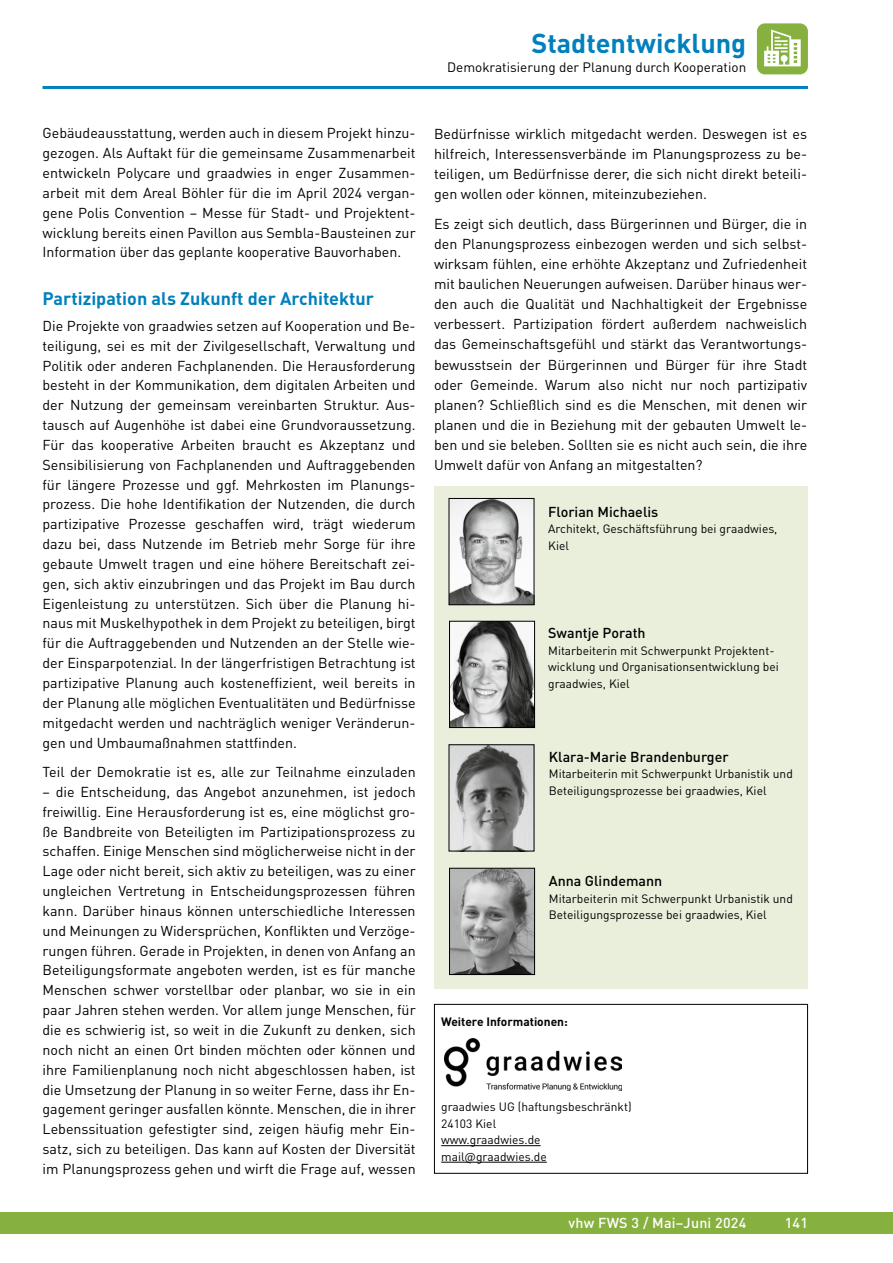
<style>
.page{position:relative;width:893px;height:1263px;background:#fff}
.page>*{position:absolute;margin:0;border:0;box-sizing:border-box;transform-origin:0 0}
.t1{font:700 27px "DIN Pro";color:#0080bc}
.t2{font:700 18px "DIN Pro";color:#0080bc}
.t3{font:14.25px/19.8px "DIN Pro";color:#000;text-align:justify}
.t4{font:500 14.25px "DIN Pro";color:#000}
.t5{font:500 14.25px "DIN Pro";letter-spacing:.015em;color:#fff}
.t6{font:13.5px "DIN Pro";color:#000}
.t7{font:12px/16.5px "DIN Pro";color:#000}
.t8{font:700 12px "DIN Pro";color:#000}
</style>
<div class="page">
<div style="left:0;top:1212px;width:893px;height:21px;background:#87b13f"></div>
<hr style="left:43px;top:86px;width:765px;height:3px;background:#0080bc">
<div style="left:757px;top:23px;width:51px;height:51px;background:#87b13f;border-radius:8px"></div>
<svg style="left:764px;top:30px;width:37px;height:36px"></svg>
<div style="left:435px;top:486px;width:373px;height:503px;background:#e9efdb"></div>
<img style="left:451px;top:746px;width:81px;height:103px">
<img style="left:451px;top:500px;width:81px;height:103px">
<div style="left:449px;top:498px;width:85px;height:107px;border:1px solid #000"></div>
<img style="left:451px;top:870px;width:82px;height:103px">
<div style="left:449px;top:868px;width:86px;height:107px;border:1px solid #000"></div>
<img style="left:451px;top:623px;width:82px;height:103px">
<div style="left:449px;top:621px;width:86px;height:107px;border:1px solid #000"></div>
<hr style="left:441px;top:1145px;width:100px;height:1px;background:#000">
<hr style="left:441px;top:1162px;width:106px;height:1px;background:#000">
<div style="left:434px;top:1004px;width:374px;height:170px;border:1px solid #000"></div>
<img style="left:444px;top:1038px;width:177px;height:53px">
<h1 class="t1" style="left:531px;top:25px;width:216px">Stadtentwicklung</h1>
<p class="t6" style="left:447px;top:58px;width:301px">Demokratisierung der Planung durch Kooperation</p>
<p class="t3" style="left:43px;top:123px;width:375px">Gebäudeausstattung, werden auch in diesem Projekt hinzu&shy;gezogen. Als Auftakt für die gemeinsame Zusammenarbeit entwickeln Polycare und graadwies in enger Zusammen&shy;arbeit mit dem Areal Böhler für die im April 2024 vergan&shy;gene Polis Convention – Messe für Stadt- und Projektent&shy;wicklung bereits einen Pavillon aus Sembla-Bausteinen zur Information über das geplante kooperative Bauvorhaben.</p>
<p class="t2" style="left:43px;top:286px;width:333px">Partizipation als Zukunft der Architektur</p>
<p class="t3" style="left:43px;top:315px;width:375px">Die Projekte von graadwies setzen auf Kooperation und Be&shy;teiligung, sei es mit der Zivilgesellschaft, Verwaltung und Politik oder anderen Fachplanenden. Die Herausforderung besteht in der Kommunikation, dem digitalen Arbeiten und der Nutzung der gemeinsam vereinbarten Struktur. Aus&shy;tausch auf Augenhöhe ist dabei eine Grundvoraussetzung.<br>Für das kooperative Arbeiten braucht es Akzeptanz und Sensibilisierung von Fachplanenden und Auftraggebenden für längere Prozesse und ggf. Mehrkosten im Planungs&shy;prozess. Die hohe Identifikation der Nutzenden, die durch partizipative Prozesse geschaffen wird, trägt wiederum dazu bei, dass Nutzende im Betrieb mehr Sorge für ihre gebaute Umwelt tragen und eine höhere Bereitschaft zei&shy;gen, sich aktiv einzubringen und das Projekt im Bau durch Eigenleistung zu unterstützen. Sich über die Planung hi&shy;naus mit Muskelhypothek in dem Projekt zu beteiligen, birgt für die Auftraggebenden und Nutzenden an der Stelle wie&shy;der Einsparpotenzial. In der längerfristigen Betrachtung ist partizipative Planung auch kosteneffizient, weil bereits in der Planung alle möglichen Eventualitäten und Bedürfnisse mitgedacht werden und nachträglich weniger Veränderun&shy;gen und Umbaumaßnahmen stattfinden.</p>
<p class="t3" style="left:43px;top:761px;width:375px">Teil der Demokratie ist es, alle zur Teilnahme einzuladen</p>
<p class="t3" style="left:43px;top:781px;width:375px">– die Entscheidung, das Angebot anzunehmen, ist jedoch freiwillig. Eine Herausforderung ist es, eine möglichst gro&shy;ße Bandbreite von Beteiligten im Partizipationsprozess zu schaffen. Einige Menschen sind möglicherweise nicht in der Lage oder nicht bereit, sich aktiv zu beteiligen, was zu einer ungleichen Vertretung in Entscheidungsprozessen führen kann. Darüber hinaus können unterschiedliche Interessen und Meinungen zu Widersprüchen, Konflikten und Verzöge&shy;rungen führen. Gerade in Projekten, in denen von Anfang an Beteiligungsformate angeboten werden, ist es für manche Menschen schwer vorstellbar oder planbar, wo sie in ein paar Jahren stehen werden. Vor allem junge Menschen, für die es schwierig ist, so weit in die Zukunft zu denken, sich noch nicht an einen Ort binden möchten oder können und ihre Familienplanung noch nicht abgeschlossen haben, ist die Umsetzung der Planung in so weiter Ferne, dass ihr En&shy;gagement geringer ausfallen könnte. Menschen, die in ihrer Lebenssituation gefestigter sind, zeigen häufig mehr Ein&shy;satz, sich zu beteiligen. Das kann auf Kosten der Diversität im Planungsprozess gehen und wirft die Frage auf, wessen</p>
<p class="t3" style="left:434px;top:123px;width:375px">Bedürfnisse wirklich mitgedacht werden. Deswegen ist es hilfreich, Interessensverbände im Planungsprozess zu be&shy;teiligen, um Bedürfnisse derer, die sich nicht direkt beteili&shy;gen wollen oder können, miteinzubeziehen.</p>
<p class="t3" style="left:434px;top:213px;width:375px">Es zeigt sich deutlich, dass Bürgerinnen und Bürger, die in den Planungsprozess einbezogen werden und sich selbst&shy;wirksam fühlen, eine erhöhte Akzeptanz und Zufriedenheit mit baulichen Neuerungen aufweisen. Darüber hinaus wer&shy;den auch die Qualität und Nachhaltigkeit der Ergebnisse verbessert. Partizipation fördert außerdem nachweislich das Gemeinschaftsgefühl und stärkt das Verantwortungs&shy;bewusstsein der Bürgerinnen und Bürger für ihre Stadt oder Gemeinde. Warum also nicht nur noch partizipativ planen? Schließlich sind es die Menschen, mit denen wir planen und die in Beziehung mit der gebauten Umwelt le&shy;ben und sie beleben. Sollten sie es nicht auch sein, die ihre Umwelt dafür von Anfang an mitgestalten?</p>
<p class="t4" style="left:548px;top:502px;width:112px">Florian Michaelis</p>
<p class="t7" style="left:548px;top:520px;width:231px">Architekt, Geschäftsführung bei graadwies,<br>Kiel</p>
<p class="t4" style="left:548px;top:623px;width:99px">Swantje Porath</p>
<p class="t7" style="left:548px;top:641px;width:232px">Mitarbeiterin mit Schwerpunkt Projektent&shy;wicklung und Organisationsentwicklung bei graadwies, Kiel</p>
<p class="t4" style="left:549px;top:747px;width:181px">Klara-Marie Brandenburger</p>
<p class="t7" style="left:549px;top:765px;width:245px">Mitarbeiterin mit Schwerpunkt Urbanistik und<br>Beteiligungsprozesse bei graadwies, Kiel</p>
<p class="t4" style="left:549px;top:871px;width:115px">Anna Glindemann</p>
<p class="t7" style="left:549px;top:889px;width:245px">Mitarbeiterin mit Schwerpunkt Urbanistik und<br>Beteiligungsprozesse bei graadwies, Kiel</p>
<p class="t8" style="left:441px;top:1014px;width:128px">Weitere Informationen:</p>
<p class="t7" style="left:441px;top:1098px;width:192px">graadwies UG (haftungsbeschränkt)<br>24103 Kiel<br>www.graadwies.de mail@graadwies.de</p>
<p class="t5" style="left:568px;top:1213px;width:179px">vhw FWS 3 / Mai–Juni 2024</p>
<p class="t5" style="left:785px;top:1213px;width:25px">141</p>
</div>
